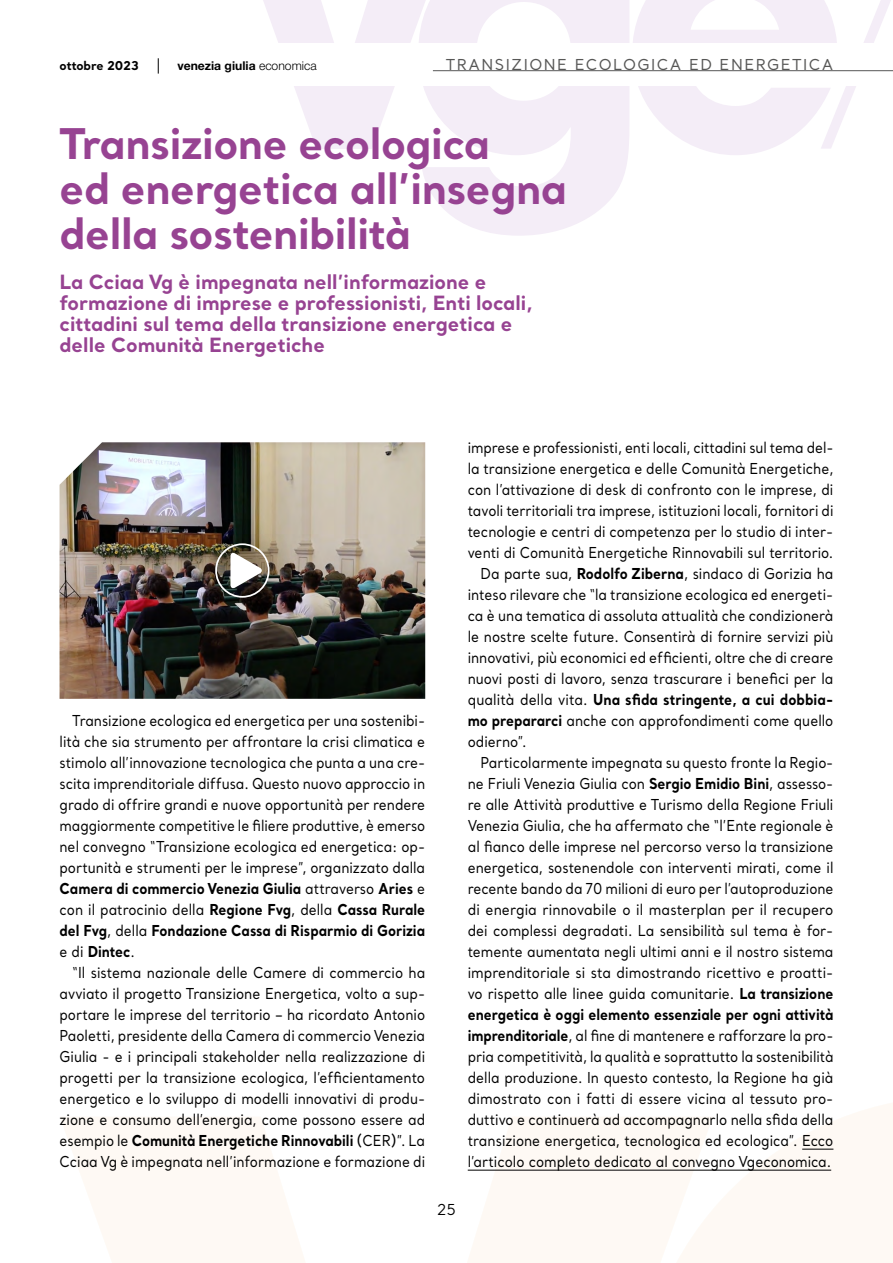
<style>
.page{position:relative;width:893px;height:1263px;background:#fff}
.page>*{position:absolute;margin:0;border:0;box-sizing:border-box;transform-origin:0 0}
.TITOLO{font:700 42px/45px "Santral";letter-spacing:-.01em;color:#974392}
.SOTTOTITOLO{font:700 19.5px/21px "Santral";color:#974392}
.TESTO_10_14{font:15px/21px "Santral";color:#000;text-align:justify;scale:.9 1}
.TESTO_10_14-2{font:15px/21px "Santral";color:#000;text-align:justify;scale:.89 1}
.SEZIONI_DX{font:15px "Santral";letter-spacing:.1em;color:#575756}
.t1{font:15px "Santral";color:#000}
.t2{font:700 12.15px "Helvetica Neue LT Pro";color:#000}
.t3{font:700 12.15px "Santral";color:#000}
.s1{font-weight:300}
.s2{font-weight:700}
</style>
<div class="page">
<svg style="left:263px;top:0;width:366px;height:236px;fill:#f4edf7"></svg>
<svg style="left:633px;top:0;width:258px;height:155px"></svg>
<div style="left:210px;top:44px;width:683px;height:42px;background:#fff"></div>
<svg style="left:60px;top:1103px;width:833px;height:160px;fill:#fef9f4"></svg>
<svg style="left:158px;top:58px;width:1px;height:16px"></svg>
<hr style="left:433px;top:70px;width:460px;height:1px;background:#575756">
<hr style="left:802px;top:1149px;width:31px;height:1px;background:#000">
<hr style="left:468px;top:1170px;width:363px;height:1px;background:#000">
<img style="left:60px;top:442px;width:365px;height:257px">
<div style="left:184px;top:512px;width:117px;height:117px;background:#000;opacity:.75"></div>
<div style="left:215px;top:543px;width:55px;height:55px;border:2px solid #fff;border-radius:50%"></div>
<svg style="left:230px;top:552px;width:33px;height:37px"></svg>
<p class="t3" style="left:59px;top:58px;width:81px">ottobre 2023</p>
<p class="t2" style="left:177px;top:58px;width:141px">venezia giulia <span class="s1">economica</span></p>
<p class="SEZIONI_DX" style="left:446px;top:55px;width:389px">TRANSIZIONE ECOLOGICA ED ENERGETICA</p>
<p class="TITOLO" style="left:60px;top:120px;width:509px">Transizione ecologica<br>ed energetica all’insegna della sostenibilità</p>
<p class="SOTTOTITOLO" style="left:60px;top:271px;width:475px">La Cciaa Vg è impegnata nell’informazione e formazione di imprese e professionisti, Enti locali, cittadini sul tema della transizione energetica e delle Comunità Energetiche</p>
<p class="TESTO_10_14" style="left:60px;top:710px;width:408px;text-indent:13px">Transizione ecologica ed energetica per una sostenibi&shy;lità che sia strumento per affrontare la crisi climatica e stimolo all’innovazione tecnologica che punta a una cre&shy;scita imprenditoriale diffusa. Questo nuovo approccio in grado di offrire grandi e nuove opportunità per rendere maggiormente competitive le filiere produttive, è emerso nel convegno “Transizione ecologica ed energetica: op&shy;portunità e strumenti per le imprese”, organizzato dalla <span class="s2">Camera di commercio Venezia Giulia</span> attraverso <span class="s2">Aries</span> e con il patrocinio della <span class="s2">Regione Fvg</span>, della <span class="s2">Cassa Rurale del Fvg</span>, della <span class="s2">Fondazione Cassa di Risparmio di Gorizia </span>e di <span class="s2">Dintec</span>.</p>
<p class="TESTO_10_14" style="left:60px;top:962px;width:408px;text-indent:13px">“Il sistema nazionale delle Camere di commercio ha avviato il progetto Transizione Energetica, volto a sup&shy;portare le imprese del territorio – ha ricordato Antonio Paoletti, presidente della Camera di commercio Venezia Giulia - e i principali stakeholder nella realizzazione di progetti per la transizione ecologica, l’efficientamento energetico e lo sviluppo di modelli innovativi di produ&shy;zione e consumo dell’energia, come possono essere ad esempio le <span class="s2">Comunità Energetiche Rinnovabili</span> (CER)”. La Cciaa Vg è impegnata nell’informazione e formazione di</p>
<p class="t1" style="left:437px;top:1199px;width:21px">25</p>
<p class="TESTO_10_14-2" style="left:468px;top:437px;width:412px">imprese e professionisti, enti locali, cittadini sul tema del&shy;la transizione energetica e delle Comunità Energetiche, con l’attivazione di desk di confronto con le imprese, di tavoli territoriali tra imprese, istituzioni locali, fornitori di tecnologie e centri di competenza per lo studio di inter&shy;venti di Comunità Energetiche Rinnovabili sul territorio.</p>
<p class="TESTO_10_14" style="left:468px;top:563px;width:408px;text-indent:13px">Da parte sua, <span class="s2">Rodolfo Ziberna</span>, sindaco di Gorizia ha inteso rilevare che “la transizione ecologica ed energeti&shy;ca è una tematica di assoluta attualità che condizionerà le nostre scelte future. Consentirà di fornire servizi più innovativi, più economici ed efficienti, oltre che di creare nuovi posti di lavoro, senza trascurare i benefici per la qualità della vita. <span class="s2">Una sfida stringente, a cui dobbia&shy;mo prepararci</span> anche con approfondimenti come quello odierno”.</p>
<p class="TESTO_10_14" style="left:468px;top:752px;width:408px;text-indent:13px">Particolarmente impegnata su questo fronte la Regio&shy;ne Friuli Venezia Giulia con <span class="s2">Sergio Emidio Bini</span>, assesso&shy;re alle Attività produttive e Turismo della Regione Friuli Venezia Giulia, che ha affermato che “l’Ente regionale è al fianco delle imprese nel percorso verso la transizione energetica, sostenendole con interventi mirati, come il recente bando da 70 milioni di euro per l’autoproduzione di energia rinnovabile o il masterplan per il recupero dei complessi degradati. La sensibilità sul tema è for&shy;temente aumentata negli ultimi anni e il nostro sistema imprenditoriale si sta dimostrando ricettivo e proatti&shy;vo rispetto alle linee guida comunitarie. <span class="s2">La transizione energetica è oggi elemento essenziale per ogni attività imprenditoriale</span>, al fine di mantenere e rafforzare la pro&shy;pria competitività, la qualità e soprattutto la sostenibilità della produzione. In questo contesto, la Regione ha già dimostrato con i fatti di essere vicina al tessuto pro&shy;duttivo e continuerà ad accompagnarlo nella sfida della transizione energetica, tecnologica ed ecologica”. Ecco l’articolo completo dedicato al convegno Vgeconomica.</p>
</div>
